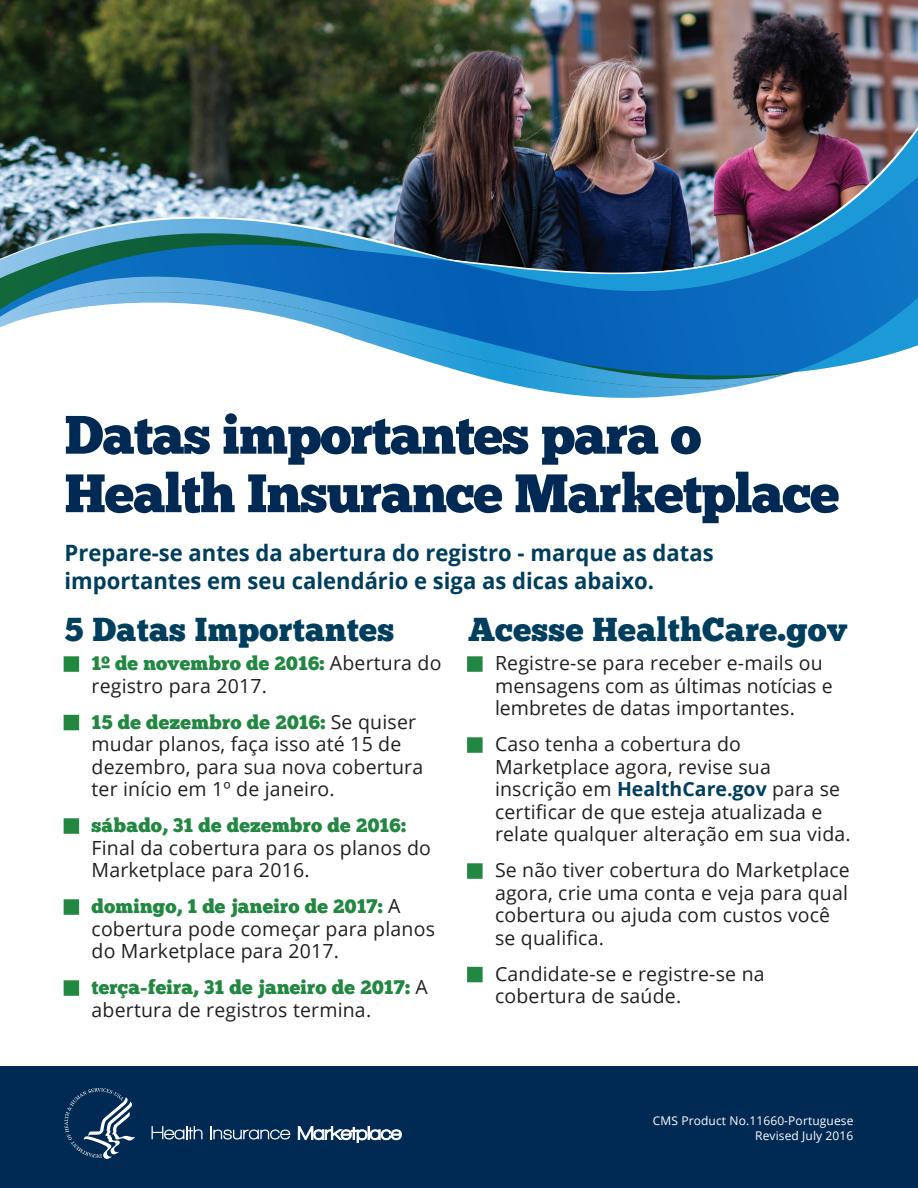
<style>
.page{position:relative;width:918px;height:1188px;background:#fff}
.page>*{position:absolute;margin:0;border:0;box-sizing:border-box;transform-origin:0 0}
.t1{font:54px/58.5px "Chunk Five";letter-spacing:-.02em;color:#002953}
.t2{font:33px "Chunk Five Ex";letter-spacing:.01em;color:#003e5e}
.t3{font:700 22.5px/28.5px "Open Sans";color:#003e5e}
.t4{font:19.5px/22.5px "Open Sans";letter-spacing:.01em;color:#231f20}
.t5{font:19.5px/22.5px "Chunk Five Ex";letter-spacing:.01em;color:#218741}
.t6{font:12px/15px "Open Sans";letter-spacing:.01em;color:#fff;text-align:right}
.s1{color:#218741}
.s2{font-family:"Chunk Five Ex";color:#218741}
.s3{font-family:"Open Sans";color:#231f20}
.s4{font-weight:700;color:#003e5e}
</style>
<div class="page">
<div style="left:0;top:1066px;width:918px;height:122px;background:#002953"></div>
<img style="left:0;top:0;width:918px;height:125px">
<img style="left:0;top:129px;width:918px;height:38px">
<div style="left:64px;top:656px;width:15px;height:16px;border:3px solid #218741"></div>
<div style="left:64px;top:715px;width:15px;height:15px;border:3px solid #218741"></div>
<div style="left:64px;top:818px;width:15px;height:16px;border:3px solid #218741"></div>
<div style="left:64px;top:899px;width:15px;height:16px;border:3px solid #218741"></div>
<div style="left:64px;top:980px;width:15px;height:16px;border:3px solid #218741"></div>
<div style="left:467px;top:656px;width:16px;height:16px;border:3px solid #218741"></div>
<div style="left:467px;top:737px;width:16px;height:16px;border:3px solid #218741"></div>
<div style="left:467px;top:863px;width:16px;height:16px;border:3px solid #218741"></div>
<div style="left:467px;top:967px;width:16px;height:15px;border:3px solid #218741"></div>
<svg style="left:152px;top:1126px;width:50px;height:13px"></svg>
<svg style="left:211px;top:1126px;width:79px;height:14px"></svg>
<svg style="left:298px;top:1126px;width:104px;height:17px"></svg>
<svg style="left:64px;top:1088px;width:71px;height:71px"></svg>
<img style="left:0;top:167px;width:918px;height:231px">
<h1 class="t1" style="left:65px;top:406px;width:777px">Datas importantes para o<br>Health Insurance Marketplace</h1>
<p class="t3" style="left:65px;top:538px;width:651px">Prepare-se antes da abertura do registro - marque as datas importantes em seu calendário e siga as dicas abaixo.</p>
<h2 class="t2" style="left:65px;top:605px;width:331px">5 Datas Importantes</h2>
<p class="t4" style="left:92px;top:651px;width:352px;text-indent:-27px"><span class="s1">■■</span> <span class="s2">1º de novembro de 2016:</span> Abertura do registro para 2017.</p>
<p class="t4" style="left:92px;top:710px;width:333px;text-indent:-27px"><span class="s1">■■</span> <span class="s2">15 de dezembro de 2016:</span> Se quiser mudar planos, faça isso até 15 de dezembro, para sua nova cobertura ter início em 1º de janeiro.</p>
<p class="t4" style="left:92px;top:813px;width:341px;text-indent:-27px"><span class="s1">■■</span> <span class="s2">sábado, 31 de dezembro de 2016:<br></span>Final da cobertura para os planos do<br>Marketplace para 2016.</p>
<p class="t4" style="left:92px;top:894px;width:345px;text-indent:-27px"><span class="s1">■■</span> <span class="s2">domingo, 1 de janeiro de 2017:</span> A cobertura pode começar para planos do Marketplace para 2017.</p>
<p class="t5" style="left:92px;top:976px;width:338px;text-indent:-27px">■■ terça-feira, 31 de janeiro de 2017: <span class="s3">A abertura de registros termina.</span></p>
<h2 class="t2" style="left:468px;top:605px;width:381px">Acesse HealthCare.gov</h2>
<p class="t4" style="left:495px;top:651px;width:339px;text-indent:-27px"><span class="s1">■■</span> Registre-se para receber e-mails ou mensagens com as últimas notícias e lembretes de datas importantes.</p>
<p class="t4" style="left:495px;top:732px;width:357px;text-indent:-27px"><span class="s1">■■</span> Caso tenha a cobertura do Marketplace agora, revise sua inscrição em <span class="s4">HealthCare.gov</span> para se certificar de que esteja atualizada e relate qualquer alteração em sua vida.</p>
<p class="t4" style="left:495px;top:858px;width:356px;text-indent:-27px"><span class="s1">■■</span> Se não tiver cobertura do Marketplace agora, crie uma conta e veja para qual cobertura ou ajuda com custos você se qualifica.</p>
<p class="t4" style="left:495px;top:962px;width:271px;text-indent:-27px"><span class="s1">■■</span> Candidate-se e registre-se na cobertura de saúde.</p>
<p class="t6" style="left:653px;top:1113px;width:202px">CMS Product No.11660-Portuguese<br>Revised July 2016</p>
</div>
